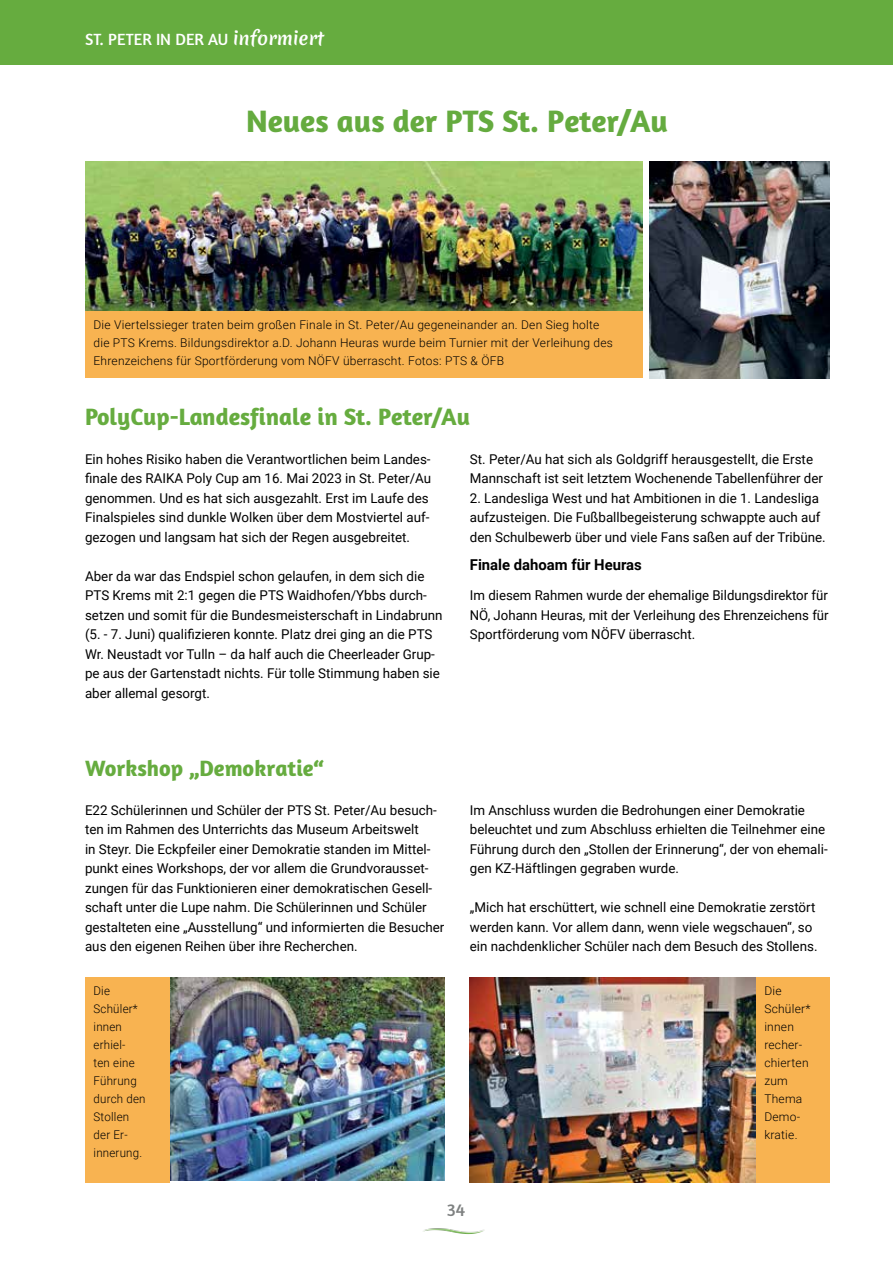
<style>
.page{position:relative;width:893px;height:1263px;background:#fff}
.page>*{position:absolute;margin:0;border:0;box-sizing:border-box;transform-origin:0 0}
.t1{font:700 31.5px "Amaranth";color:#65ab3f}
.t2{font:700 24px "Amaranth";color:#66ac3f}
.t3{font:700 22.5px "Amaranth";color:#66ac3f}
.t4{font:18px "Amaranth";color:#7e8181}
.t5{font:16.5px "Amaranth";color:#fff}
.t6{font:700 15px "Roboto";color:#000}
.t7{font:13.5px/19.5px "Roboto";color:#000}
.t8{font:300 12px/18px "Roboto";letter-spacing:.02em;color:#000}
.t9{font:300 12px/18px "Roboto";letter-spacing:.02em;color:#000;scale:.96 1}
.s1{font-family:"Merienda One";font-size:18px}
</style>
<div class="page">
<div style="left:0;top:0;width:893px;height:64px;background:#66ac3f"></div>
<img style="left:423px;top:1228px;width:62px;height:7px">
<div style="left:756px;top:977px;width:73px;height:205px;background:#f8b351"></div>
<img style="left:470px;top:977px;width:286px;height:205px">
<img style="left:169px;top:977px;width:275px;height:203px">
<div style="left:85px;top:977px;width:84px;height:205px;background:#f8b351"></div>
<img style="left:85px;top:162px;width:557px;height:149px">
<img style="left:649px;top:162px;width:180px;height:216px">
<div style="left:85px;top:311px;width:557px;height:67px;background:#f8b351"></div>
<p class="t5" style="left:85px;top:29px;width:240px">ST. PETER IN DER AU <span class="s1">informiert</span></p>
<h1 class="t1" style="left:246px;top:101px;width:423px">Neues aus der PTS St. Peter/Au</h1>
<p class="t8" style="left:94px;top:315px;width:521px">Die Viertelssieger traten beim großen Finale in St. Peter/Au gegeneinander an. Den Sieg holte die PTS Krems. Bildungsdirektor a.D. Johann Heuras wurde beim Turnier mit der Verleihung des<br>Ehrenzeichens für Sportförderung vom NÖFV überrascht. Fotos: PTS &amp; ÖFB</p>
<h2 class="t2" style="left:85px;top:401px;width:387px">PolyCup-Landesfinale in St. Peter/Au</h2>
<p class="t7" style="left:85px;top:448px;width:348px">Ein hohes Risiko haben die Verantwortlichen beim Landes&shy;finale des RAIKA Poly Cup am 16. Mai 2023 in St. Peter/Au genommen. Und es hat sich ausgezahlt. Erst im Laufe des Finalspieles sind dunkle Wolken über dem Mostviertel auf&shy;gezogen und langsam hat sich der Regen ausgebreitet.</p>
<p class="t7" style="left:85px;top:565px;width:359px">Aber da war das Endspiel schon gelaufen, in dem sich die PTS Krems mit 2:1 gegen die PTS Waidhofen/Ybbs durch&shy;setzen und somit für die Bundesmeisterschaft in Lindabrunn (5. - 7. Juni) qualifizieren konnte. Platz drei ging an die PTS Wr. Neustadt vor Tulln – da half auch die Cheerleader Grup&shy;pe aus der Gartenstadt nichts. Für tolle Stimmung haben sie aber allemal gesorgt.</p>
<p class="t7" style="left:470px;top:448px;width:355px">St. Peter/Au hat sich als Goldgriff herausgestellt, die Erste<br>Mannschaft ist seit letztem Wochenende Tabellenführer der</p>
<p class="t7" style="left:470px;top:487px;width:357px">2. Landesliga West und hat Ambitionen in die 1. Landesliga aufzusteigen. Die Fußballbegeisterung schwappte auch auf den Schulbewerb über und viele Fans saßen auf der Tribüne.</p>
<p class="t6" style="left:470px;top:554px;width:173px">Finale dahoam für Heuras</p>
<p class="t7" style="left:470px;top:585px;width:360px;text-align:justify">Im diesem Rahmen wurde der ehemalige Bildungsdirektor für NÖ, Johann Heuras, mit der Verleihung des Ehrenzeichens für Sportförderung vom NÖFV überrascht.</p>
<h3 class="t3" style="left:85px;top:754px;width:241px">Workshop „Demokratie“</h3>
<p class="t7" style="left:85px;top:799px;width:361px">E22 Schülerinnen und Schüler der PTS St. Peter/Au besuch&shy;ten im Rahmen des Unterrichts das Museum Arbeitswelt<br>in Steyr. Die Eckpfeiler einer Demokratie standen im Mittel&shy;punkt eines Workshops, der vor allem die Grundvorausset&shy;zungen für das Funktionieren einer demokratischen Gesell&shy;schaft unter die Lupe nahm. Die Schülerinnen und Schüler gestalteten eine „Ausstellung“ und informierten die Besucher aus den eigenen Reihen über ihre Recherchen.</p>
<p class="t9" style="left:94px;top:981px;width:56px">Die<br>Schüler* innen erhiel-<br>ten eine<br>Führung durch den<br>Stollen der Er&shy;innerung.</p>
<p class="t7" style="left:470px;top:799px;width:359px">Im Anschluss wurden die Bedrohungen einer Demokratie beleuchtet und zum Abschluss erhielten die Teilnehmer eine Führung durch den „Stollen der Erinnerung“, der von ehemali&shy;gen KZ-Häftlingen gegraben wurde.</p>
<p class="t7" style="left:470px;top:897px;width:349px">„Mich hat erschüttert, wie schnell eine Demokratie zerstört werden kann. Vor allem dann, wenn viele wegschauen“, so ein nachdenklicher Schüler nach dem Besuch des Stollens.</p>
<p class="t8" style="left:764px;top:981px;width:48px">Die<br>Schüler* innen recher&shy;chierten zum<br>Thema<br>Demo&shy;kratie.</p>
<h3 class="t4" style="left:447px;top:1199px;width:20px">34</h3>
</div>
